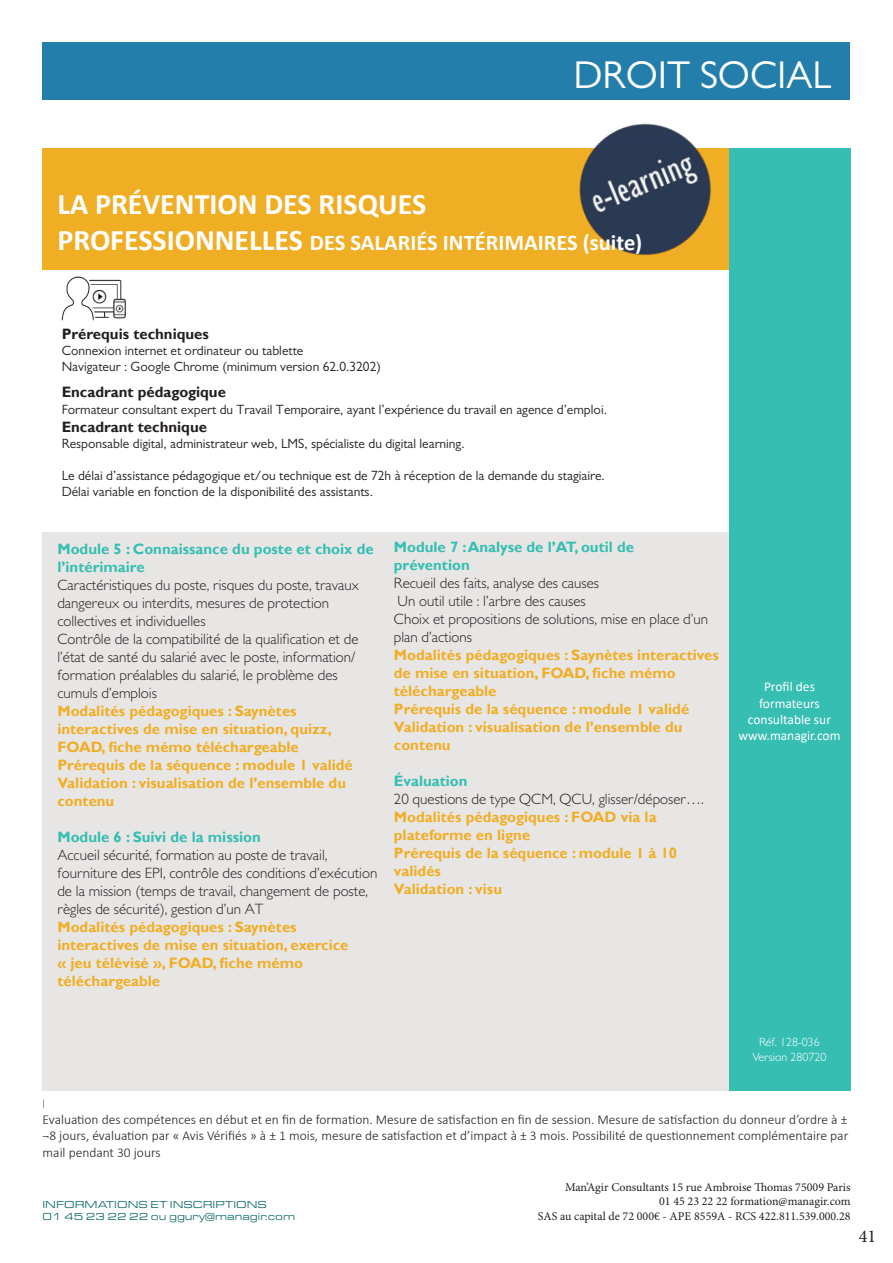
<style>
.page{position:relative;width:893px;height:1263px;background:#fff}
.page>*{position:absolute;margin:0;border:0;box-sizing:border-box;transform-origin:0 0}
.t1{font:39px "Gill Sans";color:#fff}
.t2{font:700 30px "Calibri";color:#fff}
.t3{font:700 22.5px "Calibri";color:#fff}
.t4{font:18px "Minion Pro";color:#231f20}
.t5{font:300 15px/18px "Gill Sans";color:#231f20}
.t6{font:700 15px/18px "Gill Sans";color:#f0ae25}
.t7{font:700 15px/18px "Gill Sans";color:#36beb3}
.t8{font:700 15px "Gill Sans";color:#231f20}
.t9{font:13.5px/16.2px "Gill Sans";color:#231f20}
.t10{font:300 13.5px/16.2px "Calibri";color:#231f20;text-align:justify}
.t11{font:13.5px/16.2px "Calibri";color:#fff;text-align:center}
.t12{font:12px/14.4px "Minion Pro";color:#231f20;text-align:right}
.t13{font:300 12px "Gill Sans";color:#fff}
.t14{font:10.5px/12.6px "Eurostile Ext";color:#056564}
.s1{font-size:30px}
</style>
<div class="page">
<div style="left:728px;top:149px;width:122px;height:942px;background:#36beb3"></div>
<div style="left:43px;top:532px;width:686px;height:559px;background:#e8e6e5"></div>
<div style="left:42px;top:148px;width:686px;height:122px;background:#f0ae25"></div>
<div style="left:43px;top:43px;width:807px;height:57px;background:#247eac"></div>
<img style="left:579px;top:123px;width:157px;height:155px">
<img style="left:61px;top:277px;width:65px;height:44px">
<p class="t1" style="left:573px;top:53px;width:259px">DROIT SOCIAL</p>
<p class="t2" style="left:57px;top:183px;width:370px">LA PRÉVENTION DES RISQUES</p>
<p class="t3" style="left:57px;top:226px;width:586px"><span class="s1">PROFESSIONNELLES</span> DES SALARIÉS INTÉRIMAIRES (suite)</p>
<p class="t8" style="left:62px;top:325px;width:149px">Prérequis techniques</p>
<p class="t9" style="left:62px;top:342px;width:321px">Connexion internet et ordinateur ou tablette<br>Navigateur : Google Chrome (minimum version 62.0.3202)</p>
<p class="t8" style="left:62px;top:383px;width:166px">Encadrant pédagogique</p>
<p class="t9" style="left:62px;top:401px;width:547px">Formateur consultant expert du Travail Temporaire, ayant l’expérience du travail en agence d’emploi.</p>
<p class="t8" style="left:62px;top:417px;width:147px">Encadrant technique</p>
<p class="t9" style="left:62px;top:435px;width:404px">Responsable digital, administrateur web, LMS, spécialiste du digital learning.</p>
<p class="t9" style="left:62px;top:467px;width:545px">Le délai d’assistance pédagogique et/ou technique est de 72h à réception de la demande du stagiaire.</p>
<p class="t9" style="left:62px;top:484px;width:313px">Délai variable en fonction de la disponibilité des assistants.</p>
<p class="t7" style="left:57px;top:540px;width:318px">Module 5 : Connaissance du poste et choix de l’intérimaire</p>
<p class="t5" style="left:57px;top:575px;width:303px">Caractéristiques du poste, risques du poste, travaux dangereux ou interdits, mesures de protection collectives et individuelles</p>
<p class="t5" style="left:57px;top:629px;width:303px">Contrôle de la compatibilité de la qualification et de l’état de santé du salarié avec le poste, information/ formation préalables du salarié, le problème des cumuls d’emplois</p>
<p class="t6" style="left:57px;top:702px;width:276px">Modalités pédagogiques : Saynètes interactives de mise en situation, quizz,<br>FOAD, fiche mémo téléchargeable</p>
<p class="t6" style="left:57px;top:756px;width:297px">Prérequis de la séquence : module 1 validé</p>
<p class="t6" style="left:57px;top:774px;width:290px">Validation : visualisation de l’ensemble du contenu</p>
<p class="t7" style="left:57px;top:828px;width:205px">Module 6 : Suivi de la mission</p>
<p class="t5" style="left:57px;top:845px;width:321px">Accueil sécurité, formation au poste de travail, fourniture des EPI, contrôle des conditions d’exécution de la mission (temps de travail, changement de poste, règles de sécurité), gestion d’un AT</p>
<p class="t6" style="left:57px;top:918px;width:293px">Modalités pédagogiques : Saynètes interactives de mise en situation, exercice « jeu télévisé », FOAD, fiche mémo téléchargeable</p>
<p class="t7" style="left:394px;top:538px;width:242px">Module 7 : Analyse de l’AT, outil de prévention</p>
<p class="t5" style="left:394px;top:573px;width:207px">Recueil des faits, analyse des causes</p>
<p class="t5" style="left:398px;top:591px;width:190px">Un outil utile : l’arbre des causes</p>
<p class="t5" style="left:394px;top:609px;width:316px">Choix et propositions de solutions, mise en place d’un plan d’actions</p>
<p class="t6" style="left:394px;top:646px;width:326px">Modalités pédagogiques : Saynètes interactives de mise en situation, FOAD, fiche mémo téléchargeable</p>
<p class="t6" style="left:394px;top:700px;width:297px">Prérequis de la séquence : module 1 validé</p>
<p class="t6" style="left:394px;top:718px;width:290px">Validation : visualisation de l’ensemble du contenu</p>
<p class="t7" style="left:394px;top:772px;width:75px">Évaluation</p>
<p class="t5" style="left:394px;top:789px;width:311px">20 questions de type QCM, QCU, glisser/déposer….</p>
<p class="t6" style="left:394px;top:808px;width:264px">Modalités pédagogiques : FOAD via la plateforme en ligne</p>
<p class="t6" style="left:394px;top:844px;width:285px">Prérequis de la séquence : module 1 à 10 validés</p>
<p class="t6" style="left:394px;top:880px;width:110px">Validation : visu</p>
<p class="t11" style="left:764px;top:678px;width:52px">Profil des</p>
<p class="t11" style="left:738px;top:695px;width:104px">formateurs consultable sur www.managir.com</p>
<p class="t13" style="left:759px;top:1035px;width:62px">Réf. 128-036</p>
<p class="t13" style="left:753px;top:1049px;width:75px">Version 280720</p>
<p class="t10" style="left:43px;top:1111px;width:807px">Evaluation des compétences en début et en fin de formation. Mesure de satisfaction en fin de session. Mesure de satisfaction du donneur d’ordre à ± ¬8 jours, évaluation par « Avis Vérifiés » à ± 1 mois, mesure de satisfaction et d’impact à ± 3 mois. Possibilité de questionnement complémentaire par mail pendant 30 jours</p>
<p class="t14" style="left:43px;top:1197px;width:254px">INFORMATIONS ET INSCRIPTIONS<br>01 45 23 22 22 ou ggury@managir.com</p>
<p class="t12" style="left:538px;top:1180px;width:314px">Man’Agir Consultants 15 rue Ambroise Thomas 75009 Paris<br>01 45 23 22 22 formation@managir.com<br>SAS au capital de 72 000€ - APE 8559A - RCS 422.811.539.000.28</p>
<p class="t4" style="left:859px;top:1224px;width:19px">41</p>
</div>
